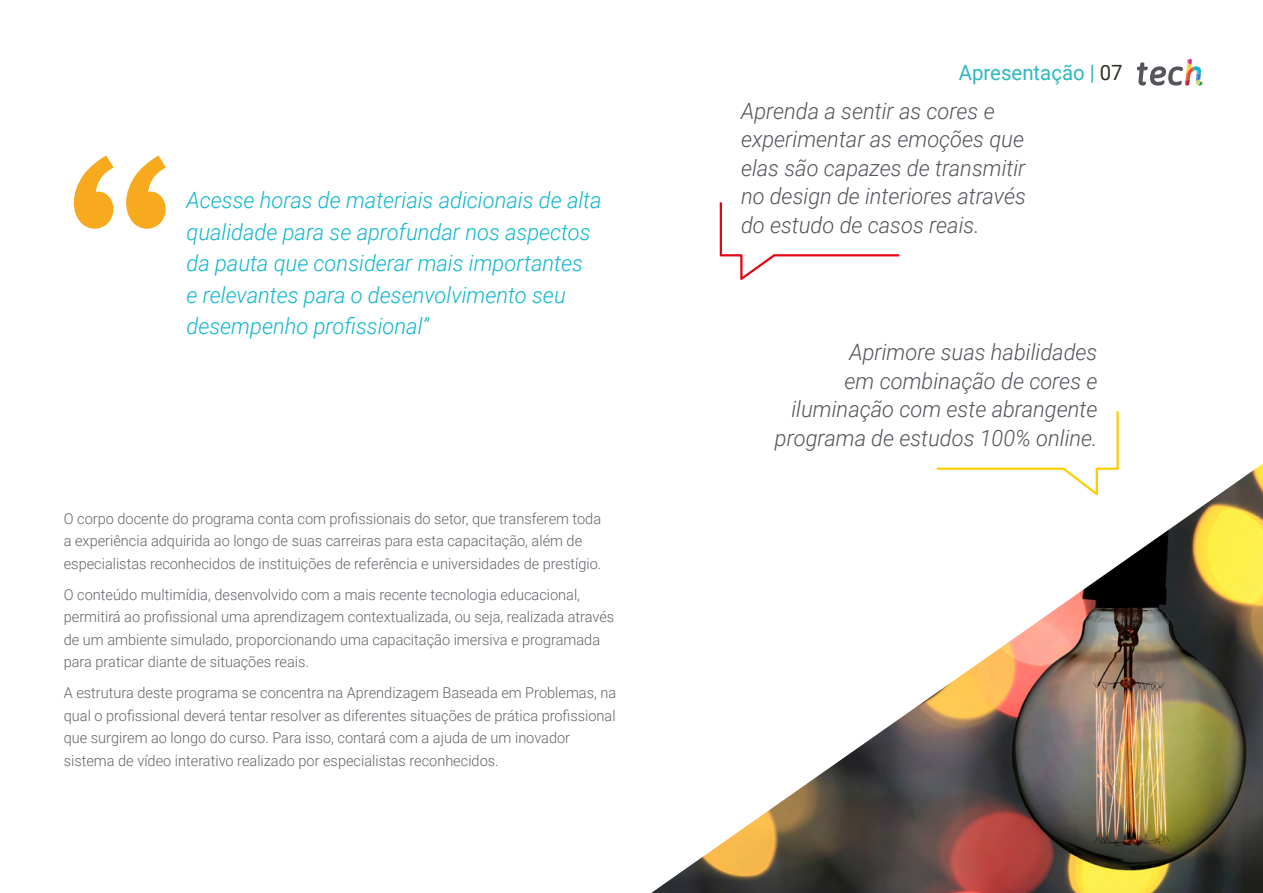
<style>
.page{position:relative;width:1263px;height:893px;background:#fff}
.page>*{position:absolute;margin:0;border:0;box-sizing:border-box;transform-origin:0 0}
.t1{font:italic 300 22.5px/28.5px "Roboto";color:#52555b;text-align:right}
.t2{font:italic 300 22.5px/31.5px "Roboto";color:#0fb6cf}
.t3{font:21px "Roboto";color:#2db8c5}
.t4{font:300 15px/22.5px "Roboto";color:#61646a}
.s1{color:#312e20}
</style>
<div class="page">
<svg style="left:74px;top:156px;width:92px;height:73px"></svg>
<svg style="left:1116px;top:411px;width:3px;height:53px"></svg>
<svg style="left:719px;top:202px;width:181px;height:78px"></svg>
<svg style="left:1137px;top:59px;width:65px;height:27px"></svg>
<img style="left:651px;top:464px;width:612px;height:429px">
<h1 class="t2" style="left:186px;top:184px;width:417px">Acesse horas de materiais adicionais de alta qualidade para se aprofundar nos aspectos da pauta que considerar mais importantes<br>e relevantes para o desenvolvimento seu desempenho profissional”</h1>
<p class="t4" style="left:64px;top:506px;width:539px">O corpo docente do programa conta com profissionais do setor, que transferem toda a experiência adquirida ao longo de suas carreiras para esta capacitação, além de especialistas reconhecidos de instituições de referência e universidades de prestígio.</p>
<p class="t4" style="left:64px;top:582px;width:552px">O conteúdo multimídia, desenvolvido com a mais recente tecnologia educacional, permitirá ao profissional uma aprendizagem contextualizada, ou seja, realizada através de um ambiente simulado, proporcionando uma capacitação imersiva e programada para praticar diante de situações reais.</p>
<p class="t4" style="left:64px;top:681px;width:554px">A estrutura deste programa se concentra na Aprendizagem Baseada em Problemas, na qual o profissional deverá tentar resolver as diferentes situações de prática profissional que surgirem ao longo do curso. Para isso, contará com a ajuda de um inovador sistema de vídeo interativo realizado por especialistas reconhecidos.</p>
<h2 class="t3" style="left:959px;top:57px;width:165px">Apresentação | <span class="s1">07</span></h2>
<h1 class="t1" style="left:741px;top:96px;width:286px;text-align:left">Aprenda a sentir as cores e experimentar as emoções que elas são capazes de transmitir no design de interiores através do estudo de casos reais.</h1>
<h1 class="t1" style="left:775px;top:337px;width:324px">Aprimore suas habilidades<br>em combinação de cores e iluminação com este abrangente programa de estudos 100% online.</h1>
</div>
